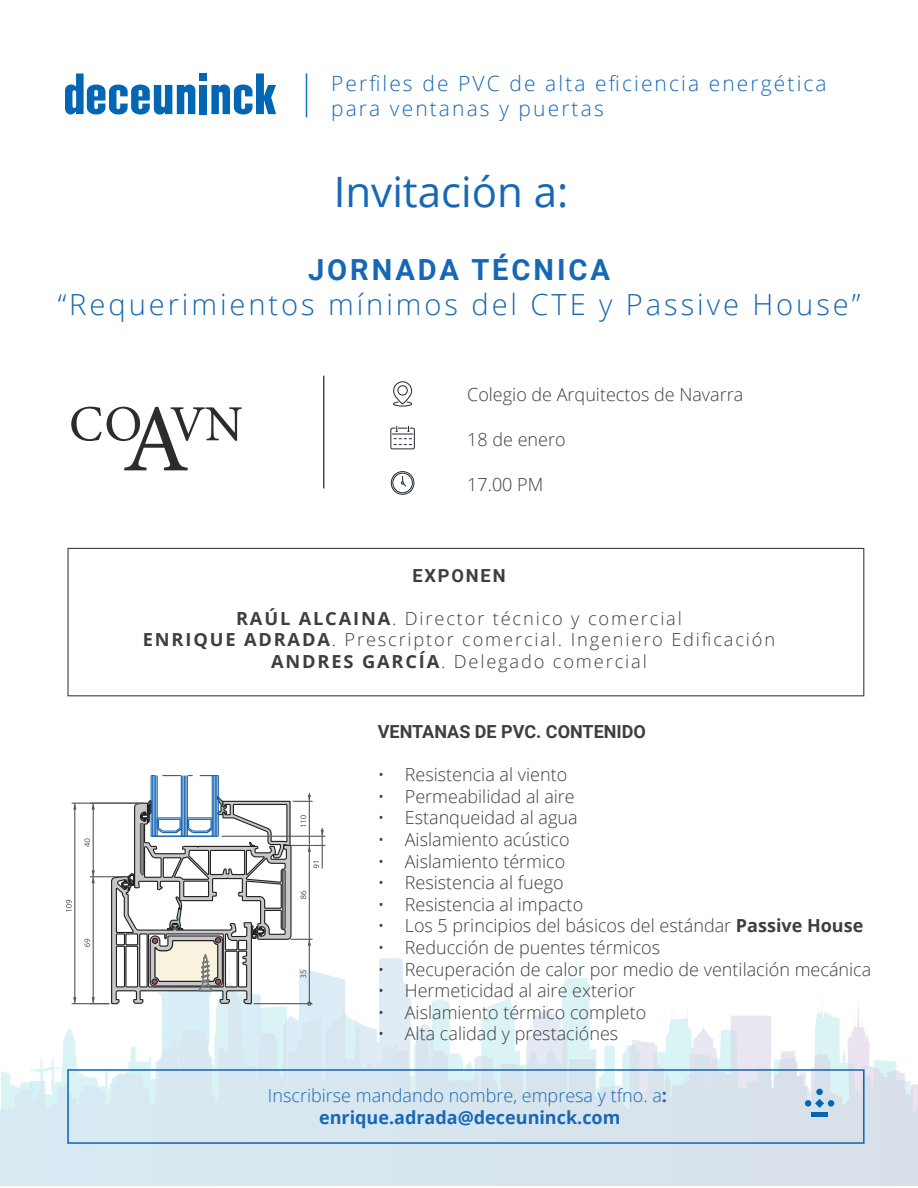
<style>
.page{position:relative;width:918px;height:1188px;background:#fff}
.page>*{position:absolute;margin:0;border:0;box-sizing:border-box;transform-origin:0 0}
.t1{font:42px "Open Sans";color:#1768b4}
.t2{font:300 29.1px "Open Sans";letter-spacing:.1em;color:#1768b4}
.t3{font:700 29.1px "Roboto";letter-spacing:.1em;color:#1768b4}
.t4{font:300 21px/25.2px "Open Sans";letter-spacing:.1em;color:#1768b4}
.t5{font:300 18px "Open Sans";color:#3e3e3f}
.t6{font:300 18px/21.6px "Open Sans";letter-spacing:.1em;color:#3e3e3f;text-align:center}
.t7{font:300 18px/21.6px "Open Sans";color:#1768b4;text-align:center}
.t8{font:700 18px "Roboto";color:#3e3e3f}
.t9{font:700 18px "Roboto";letter-spacing:.1em;color:#3e3e3f}
.s1{font-weight:700}
</style>
<div class="page">
<svg style="left:0;top:939px;width:918px;height:247px;fill:#d8e9f2"></svg>
<svg style="left:671px;top:1001px;width:247px;height:107px"></svg>
<hr style="left:811px;top:1112px;width:17px;height:4px;background:#0166b3">
<div style="left:828px;top:1100px;width:6px;height:7px;background:#0166b3;border-radius:50%"></div>
<div style="left:805px;top:1100px;width:6px;height:7px;background:#0166b3;border-radius:50%"></div>
<div style="left:816px;top:1089px;width:7px;height:6px;background:#0166b3;border-radius:50%"></div>
<svg style="left:71px;top:407px;width:171px;height:63px"></svg>
<div style="left:391px;top:471px;width:23px;height:24px;border:1px solid #202731;border-radius:50%"></div>
<svg style="left:392px;top:472px;width:21px;height:22px"></svg>
<div style="left:390px;top:428px;width:25px;height:21px;border:1px solid #202731;border-radius:2px"></div>
<svg style="left:392px;top:426px;width:21px;height:19px"></svg>
<svg style="left:393px;top:381px;width:19px;height:26px"></svg>
<hr style="left:323px;top:376px;width:1px;height:112px;background:#202731">
<div style="left:67px;top:548px;width:797px;height:148px;border:1px solid #3e3e3f"></div>
<div style="left:67px;top:1069px;width:798px;height:75px;border:2px solid #1768b4"></div>
<hr style="left:72px;top:803px;width:71px;height:1px;background:#58595b">
<hr style="left:72px;top:1003px;width:37px;height:1px;background:#58595b">
<svg style="left:73px;top:997px;width:3px;height:7px"></svg>
<hr style="left:74px;top:803px;width:1px;height:201px;background:#58595b">
<svg style="left:66px;top:900px;width:6px;height:12px"></svg>
<svg style="left:84px;top:775px;width:241px;height:231px"></svg>
<div style="left:200px;top:85px;width:7px;height:29px;background:#0166b3"></div>
<div style="left:200px;top:73px;width:7px;height:8px;background:#0166b3"></div>
<svg style="left:65px;top:73px;width:130px;height:42px"></svg>
<svg style="left:211px;top:73px;width:65px;height:42px"></svg>
<hr style="left:306px;top:73px;width:1px;height:44px;background:#1074bc">
<p class="t4" style="left:331px;top:70px;width:497px">Perfiles de PVC de alta eficiencia energética para ventanas y puertas</p>
<h1 class="t1" style="left:334px;top:163px;width:236px">Invitación a:</h1>
<h2 class="t3" style="left:308px;top:250px;width:303px">JORNADA TÉCNICA</h2>
<h2 class="t2" style="left:58px;top:285px;width:804px">“Requerimientos mínimos del CTE y Passive House”</h2>
<p class="t5" style="left:467px;top:382px;width:278px">Colegio de Arquitectos de Navarra</p>
<p class="t5" style="left:467px;top:427px;width:100px">18 de enero</p>
<p class="t5" style="left:467px;top:472px;width:78px">17.00 PM</p>
<p class="t9" style="left:412px;top:563px;width:95px">EXPONEN</p>
<p class="t6" style="left:143px;top:607px;width:634px"><span class="s1">RAÚL ALCAINA</span>. Director técnico y comercial<br><span class="s1">ENRIQUE ADRADA</span>. Prescriptor comercial. Ingeniero Edificación<br><span class="s1">ANDRES GARCÍA</span>. Delegado comercial</p>
<p class="t8" style="left:378px;top:719px;width:270px">VENTANAS DE PVC. CONTENIDO</p>
<p class="t5" style="left:378px;top:762px;width:191px">• Resistencia al viento</p>
<p class="t5" style="left:378px;top:784px;width:199px">• Permeabilidad al aire</p>
<p class="t5" style="left:378px;top:806px;width:201px">• Estanqueidad al agua</p>
<p class="t5" style="left:378px;top:827px;width:193px">• Aislamiento acústico</p>
<p class="t5" style="left:378px;top:849px;width:189px">• Aislamiento térmico</p>
<p class="t5" style="left:378px;top:870px;width:187px">• Resistencia al fuego</p>
<p class="t5" style="left:378px;top:892px;width:207px">• Resistencia al impacto</p>
<p class="t5" style="left:378px;top:914px;width:487px">• Los 5 principios del básicos del estándar <span class="s1">Passive House</span></p>
<p class="t5" style="left:378px;top:935px;width:284px">• Reducción de puentes térmicos</p>
<p class="t5" style="left:378px;top:957px;width:495px">• Recuperación de calor por medio de ventilación mecánica</p>
<p class="t5" style="left:378px;top:978px;width:259px">• Hermeticidad al aire exterior</p>
<p class="t5" style="left:378px;top:1000px;width:270px">• Aislamiento térmico completo</p>
<p class="t5" style="left:378px;top:1022px;width:242px">• Alta calidad y prestaciónes</p>
<p class="t7" style="left:268px;top:1084px;width:401px">Inscribirse mandando nombre, empresa y tfno. a<span class="s1">: enrique.adrada@deceuninck.com</span></p>
</div>
